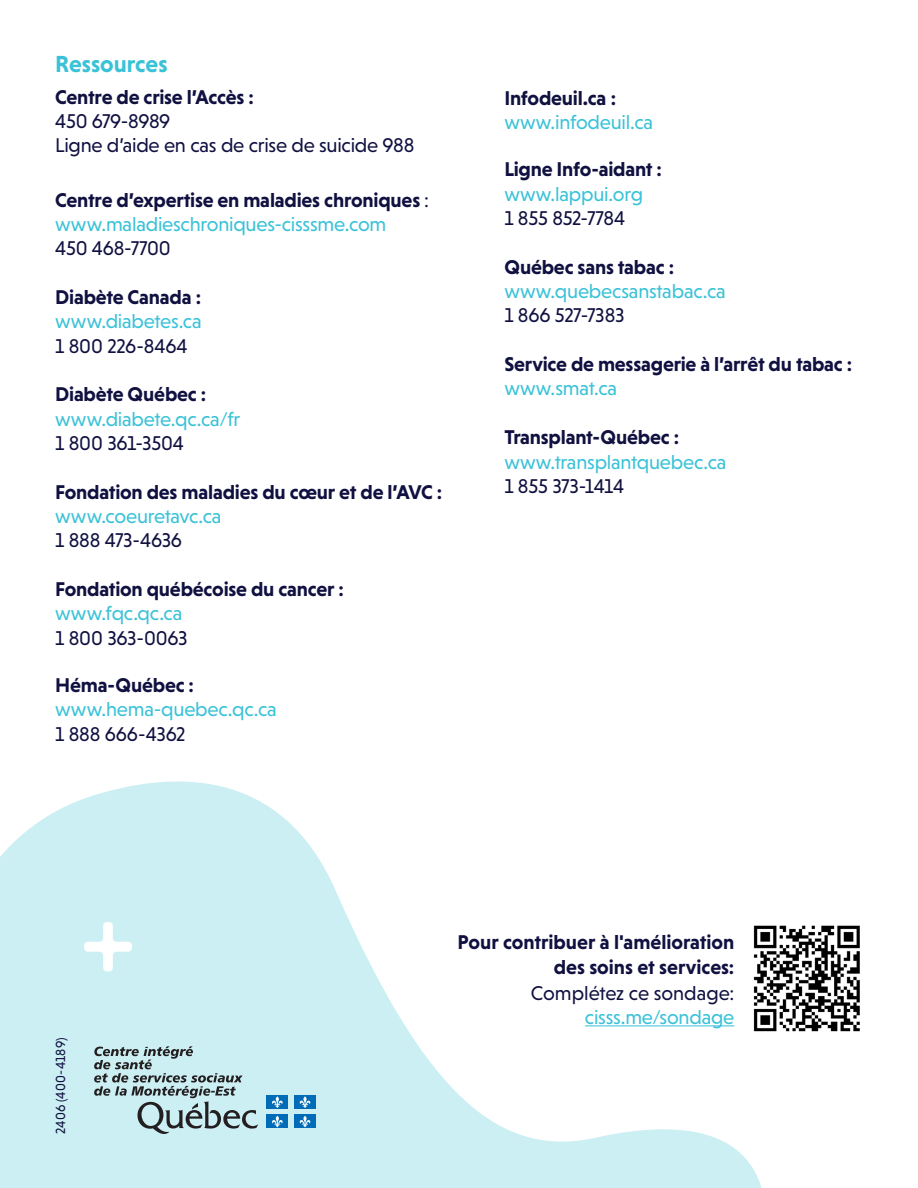
<style>
.page{position:relative;width:918px;height:1188px;background:#fff}
.page>*{position:absolute;margin:0;border:0;box-sizing:border-box;transform-origin:0 0}
.t1{font:700 23.7px "Niveau Grotesk";color:#3ac2d7}
.t2{font:700 20.25px/24.3px "Niveau Grotesk";letter-spacing:-.01em;color:#111141;text-align:right}
.t3{font:20.25px "Niveau Grotesk";letter-spacing:-.01em;color:#3ac2d7}
.t4{font:20.25px "Niveau Grotesk";letter-spacing:-.01em;color:#111141}
.t5{font:13.5px "Niveau Grotesk";letter-spacing:.01em;color:#111141}
.s1{font-weight:400}
</style>
<div class="page">
<svg style="left:0;top:781px;width:762px;height:407px;fill:#cceff4"></svg>
<svg style="left:94px;top:1046px;width:164px;height:88px;background:#aac5c9"></svg>
<div style="left:267px;top:1096px;width:21px;height:13px;background:#006bb6"></div>
<svg style="left:272px;top:1096px;width:11px;height:12px"></svg>
<div style="left:294px;top:1096px;width:22px;height:13px;background:#006bb6"></div>
<svg style="left:299px;top:1096px;width:12px;height:12px"></svg>
<div style="left:267px;top:1115px;width:21px;height:13px;background:#006bb6"></div>
<svg style="left:272px;top:1116px;width:11px;height:11px"></svg>
<div style="left:294px;top:1115px;width:22px;height:13px;background:#006bb6"></div>
<svg style="left:299px;top:1116px;width:12px;height:11px"></svg>
<svg style="left:84px;top:922px;width:48px;height:50px"></svg>
<hr style="left:585px;top:1025px;width:149px;height:1px;background:#3ac2d7">
<img style="left:753px;top:922px;width:107px;height:114px">
<p class="t1" style="left:55px;top:50px;width:114px">Ressources</p>
<p class="t2" style="left:55px;top:84px;width:200px">Centre de crise l’Accès :</p>
<p class="t4" style="left:55px;top:110px;width:117px">450 679-8989</p>
<p class="t4" style="left:55px;top:134px;width:361px">Ligne d’aide en cas de crise de suicide 988</p>
<p class="t2" style="left:55px;top:187px;width:375px">Centre d’expertise en maladies chroniques <span class="s1">:</span></p>
<p class="t3" style="left:55px;top:213px;width:333px">www.maladieschroniques-cisssme.com</p>
<p class="t4" style="left:55px;top:237px;width:117px">450 468-7700</p>
<p class="t2" style="left:55px;top:285px;width:147px">Diabète Canada :</p>
<p class="t3" style="left:55px;top:310px;width:148px">www.diabetes.ca</p>
<p class="t4" style="left:55px;top:334px;width:134px">1 800 226-8464</p>
<p class="t2" style="left:55px;top:382px;width:153px">Diabète Québec :</p>
<p class="t3" style="left:55px;top:407px;width:187px">www.diabete.qc.ca/fr</p>
<p class="t4" style="left:55px;top:432px;width:130px">1 800 361-3504</p>
<p class="t2" style="left:55px;top:480px;width:389px">Fondation des maladies du cœur et de l’AVC :</p>
<p class="t3" style="left:55px;top:505px;width:168px">www.coeuretavc.ca</p>
<p class="t4" style="left:55px;top:529px;width:128px">1 888 473-4636</p>
<p class="t2" style="left:55px;top:577px;width:290px">Fondation québécoise du cancer :</p>
<p class="t3" style="left:55px;top:602px;width:129px">www.fqc.qc.ca</p>
<p class="t4" style="left:55px;top:626px;width:134px">1 800 363-0063</p>
<p class="t2" style="left:55px;top:673px;width:140px">Héma-Québec :</p>
<p class="t3" style="left:55px;top:698px;width:223px">www.hema-quebec.qc.ca</p>
<p class="t4" style="left:55px;top:722px;width:132px">1 888 666-4362</p>
<p class="t2" style="left:504px;top:86px;width:113px">Infodeuil.ca :</p>
<p class="t3" style="left:504px;top:111px;width:150px">www.infodeuil.ca</p>
<p class="t2" style="left:504px;top:157px;width:159px">Ligne Info-aidant :</p>
<p class="t3" style="left:504px;top:182px;width:140px">www.lappui.org</p>
<p class="t4" style="left:504px;top:207px;width:122px">1 855 852-7784</p>
<p class="t2" style="left:504px;top:255px;width:171px">Québec sans tabac :</p>
<p class="t3" style="left:504px;top:280px;width:223px">www.quebecsanstabac.ca</p>
<p class="t4" style="left:504px;top:304px;width:122px">1 866 527-7383</p>
<p class="t2" style="left:504px;top:352px;width:349px">Service de messagerie à l’arrêt du tabac :</p>
<p class="t3" style="left:504px;top:377px;width:114px">www.smat.ca</p>
<p class="t2" style="left:504px;top:425px;width:176px">Transplant-Québec :</p>
<p class="t3" style="left:504px;top:450px;width:224px">www.transplantquebec.ca</p>
<p class="t4" style="left:504px;top:475px;width:122px">1 855 373-1414</p>
<p class="t5" style="left:53px;top:1134px;width:98px;rotate:-90deg">2406 (400-4189)</p>
<p class="t2" style="left:458px;top:930px;width:278px">Pour contribuer à l'amélioration des soins et services:</p>
<p class="t4" style="left:531px;top:981px;width:205px">Complétez ce sondage:</p>
<p class="t3" style="left:585px;top:1006px;width:151px">cisss.me/sondage</p>
</div>
